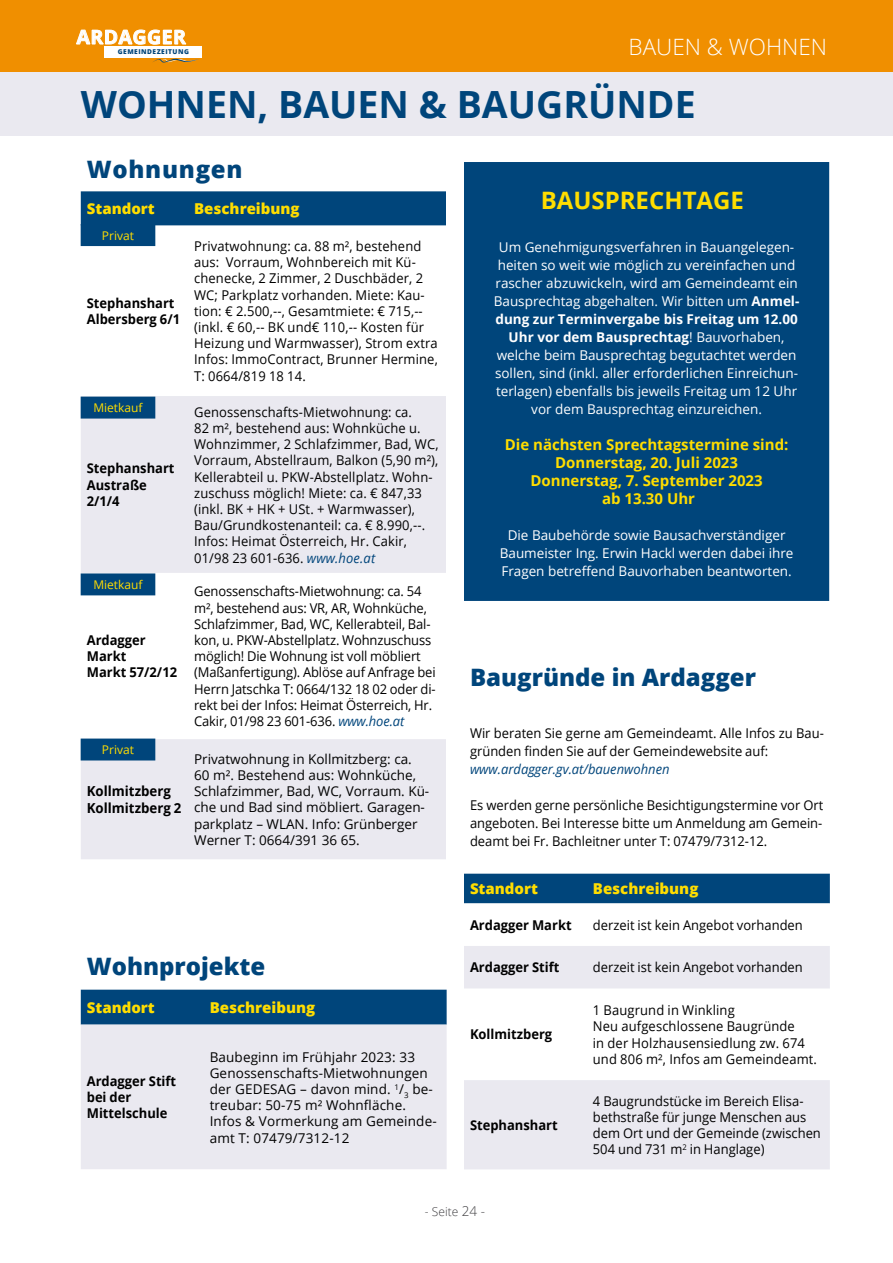
<style>
.page{position:relative;width:893px;height:1263px;background:#fff}
.page>*{position:absolute;margin:0;border:0;box-sizing:border-box;transform-origin:0 0}
.t1{font:700 37.5px "Open Sans";color:#00457b}
.t2{font:800 24px "Open Sans";color:#00457b}
.t3{font:700 24px "Open Sans";color:#fd0}
.t4{font:800 24px "Open Sans";letter-spacing:.03em;color:#00457b}
.t5{font:300 22.5px "Open Sans";color:#fff}
.t6{font:700 19.5px "Open Sans";letter-spacing:.025em;color:#fff}
.t7{font:700 15px/18px "Open Sans";color:#fd0;text-align:center}
.t8{font:800 15px "Open Sans";color:#fd0}
.t9{font:700 13.8px/16.5px "Open Sans";color:#000;scale:.96 1}
.t10{font:13.5px/16.2px "Open Sans";letter-spacing:.01em;color:#000;scale:.96 1}
.t11{font:13.5px/18px "Open Sans";color:#fff;text-align:center}
.t12{font:13.5px/16.2px "Open Sans";letter-spacing:.01em;color:#000}
.t13{font:13.5px/16.2px "Open Sans";letter-spacing:-.01em;color:#000;scale:.96 1}
.t14{font:700 13.5px/16.2px "Open Sans";color:#000;scale:.96 1}
.t15{font:italic 13.5px "Open Sans";color:#00457b;scale:.96 1}
.t16{font:12px "Open Sans";color:#fd0}
.t17{font:300 12px "Open Sans";color:#3e3d40}
.t18{font:800 6.6px "Open Sans";letter-spacing:.075em;color:#00457b}
.s1{font-style:italic;color:#00457b}
.s2{font-weight:700}
.s3{font-size:13.5px}
</style>
<div class="page">
<div style="left:0;top:0;width:893px;height:72px;background:#f08f00"></div>
<svg style="left:76px;top:29px;width:111px;height:16px"></svg>
<div style="left:105px;top:46px;width:97px;height:11px;background:#fff"></div>
<svg style="left:152px;top:57px;width:47px;height:6px"></svg>
<div style="left:467px;top:165px;width:359px;height:433px;background:#00457b"></div>
<div style="left:464px;top:162px;width:365px;height:439px;border:6px solid #00457b"></div>
<div style="left:0;top:72px;width:893px;height:64px;background:#eae9f0"></div>
<div style="left:81px;top:396px;width:365px;height:177px;background:#eae9f0"></div>
<div style="left:464px;top:874px;width:366px;height:29px;background:#00457b"></div>
<svg style="left:464px;top:903px;width:366px;height:86px"></svg>
<div style="left:464px;top:946px;width:366px;height:42px;background:#eae9f0"></div>
<div style="left:464px;top:1080px;width:366px;height:89px;background:#eae9f0"></div>
<div style="left:81px;top:397px;width:74px;height:21px;background:#00457b"></div>
<svg style="left:92px;top:396px;width:54px;height:27px"></svg>
<div style="left:81px;top:574px;width:74px;height:21px;background:#00457b"></div>
<svg style="left:92px;top:560px;width:54px;height:36px"></svg>
<svg style="left:81px;top:191px;width:365px;height:56px"></svg>
<div style="left:81px;top:224px;width:74px;height:22px;border:1px solid #00457b"></div>
<div style="left:81px;top:738px;width:365px;height:121px;background:#eae9f0"></div>
<div style="left:81px;top:739px;width:74px;height:21px;border:1px solid #00457b"></div>
<div style="left:81px;top:990px;width:366px;height:35px;background:#00457b"></div>
<div style="left:81px;top:1025px;width:366px;height:144px;background:#eae9f0"></div>
<h3 class="t6" style="left:77px;top:23px;width:111px">ARDAGGER</h3>
<p class="t18" style="left:118px;top:47px;width:73px">GEMEINDEZEITUNG</p>
<h3 class="t5" style="left:629px;top:32px;width:195px">BAUEN &amp; WOHN EN</h3>
<h1 class="t1" style="left:81px;top:78px;width:94px">Wohnen</h1>
<h1 class="t1" style="left:258px;top:78px;width:385px">, Bauen &amp; Baugründe</h1>
<h2 class="t4" style="left:87px;top:151px;width:157px">Wohnungen</h2>
<p class="t8" style="left:87px;top:197px;width:70px">Standort</p>
<p class="t8" style="left:194px;top:197px;width:107px">Beschreibung</p>
<p class="t16" style="left:102px;top:227px;width:34px">Privat</p>
<p class="t14" style="left:87px;top:294px;width:99px">Stephanshart<br>Albersberg 6/1</p>
<p class="t16" style="left:93px;top:400px;width:51px">Mietkauf</p>
<p class="t14" style="left:87px;top:460px;width:93px">Stephanshart<br>Austraße<br>2/1/4</p>
<p class="t16" style="left:93px;top:576px;width:51px">Mietkauf</p>
<p class="t14" style="left:87px;top:632px;width:96px">Ardagger<br>Markt<br>Markt 57/2/12</p>
<p class="t16" style="left:102px;top:741px;width:34px">Privat</p>
<p class="t9" style="left:87px;top:783px;width:100px">Kollmitzberg<br>Kollmitzberg 2</p>
<p class="t10" style="left:194px;top:238px;width:255px">Privatwohnung: ca. 88 m², bestehend aus: Vorraum, Wohnbereich mit Kü&shy;chenecke, 2 Zimmer, 2 Duschbäder, 2<br>WC; Parkplatz vorhanden. Miete: Kau&shy;tion: € 2.500,--, Gesamtmiete: € 715,-- (inkl. € 60,-- BK und€ 110,-- Kosten für Heizung und Warmwasser), Strom extra Infos: ImmoContract, Brunner Hermine, T: 0664/819 18 14.</p>
<p class="t10" style="left:194px;top:403px;width:256px">Genossenschafts-Mietwohnung: ca.<br>82 m², bestehend aus: Wohnküche u.<br>Wohnzimmer, 2 Schlafzimmer, Bad, WC, Vorraum, Abstellraum, Balkon (5,90 m²), Kellerabteil u. PKW-Abstellplatz. Wohn&shy;zuschuss möglich! Miete: ca. € 847,33 (inkl. BK + HK + USt. + Warmwasser), Bau/Grundkostenanteil: ca. € 8.990,--.<br>Infos: Heimat Österreich, Hr. Cakir, 01/98 23 601-636. <span class="s1">www.hoe.at</span></p>
<p class="t13" style="left:194px;top:583px;width:253px">Genossenschafts-Mietwohnung: ca. 54 m², bestehend aus: VR, AR, Wohnküche, Schlafzimmer, Bad, WC, Kellerabteil, Bal&shy;kon, u. PKW-Abstellplatz. Wohnzuschuss möglich! Die Wohnung ist voll möbliert (Maßanfertigung). Ablöse auf Anfrage bei Herrn Jatschka T: 0664/132 18 02 oder di&shy;rekt bei der Infos: Heimat Österreich, Hr.<br>Cakir, 01/98 23 601-636. <span class="s1">www.hoe.at</span></p>
<p class="t12" style="left:194px;top:750px;width:237px">Privatwohnung in Kollmitzberg: ca.<br>60 m². Bestehend aus: Wohnküche, Schlafzimmer, Bad, WC, Vorraum. Kü&shy;che und Bad sind möbliert. Garagen&shy;parkplatz – WLAN. Info: Grünberger Werner T: 0664/391 36 65.</p>
<h2 class="t2" style="left:87px;top:948px;width:180px">Wohnprojekte</h2>
<p class="t8" style="left:87px;top:996px;width:70px">Standort</p>
<p class="t8" style="left:210px;top:996px;width:107px">Beschreibung</p>
<p class="t14" style="left:87px;top:1072px;width:95px">Ardagger Stift bei der<br>Mittelschule</p>
<p class="t12" style="left:210px;top:1048px;width:229px">Baubeginn im Frühjahr 2023: 33<br>Genossenschafts-Mietwohnungen der GEDESAG – davon mind. <sup>1</sup>/<sub>3</sub> be&shy;treubar: 50-75 m² Wohnfläche.<br>Infos &amp; Vormerkung am Gemeinde&shy;amt T: 07479/7312-12</p>
<h2 class="t3" style="left:541px;top:183px;width:173px">Bausprechtage</h2>
<p class="t11" style="left:494px;top:238px;width:307px">Um Genehmigungsverfahren in Bauangelegen&shy;heiten so weit wie möglich zu vereinfachen und rascher abzuwickeln, wird am Gemeindeamt ein Bausprechtag abgehalten. Wir bitten um <span class="s2">Anmel&shy;dung zur Terminvergabe bis Freitag um 12.00<br>U hr vor dem Bausprechtag</span>! Bauvorhaben, welche beim Bausprechtag begutachtet werden sollen, sind (inkl. aller erforderlichen Einreichun&shy;terlagen) ebenfalls bis jeweils Freitag um 12 Uhr vor dem Bausprechtag einzureichen.</p>
<p class="t7" style="left:505px;top:435px;width:285px">Die nächsten Sprechtagstermine sind:<br>Donnerstag, 20. Juli 2023<br>Donnerstag, 7. September 2023<br>ab 13.30 Uhr</p>
<p class="t11" style="left:500px;top:526px;width:295px">Die Baubehörde sowie Bausachverständiger<br>Baumeister Ing. Erwin Hackl werden dabei ihre<br>Fragen betreffend Bauvorhaben beantworten.</p>
<h2 class="t2" style="left:470px;top:659px;width:288px">Baugründe in Ardagger</h2>
<p class="t10" style="left:470px;top:724px;width:370px;line-height:18px">Wir beraten Sie gerne am Gemeindeamt. Alle Infos zu Bau&shy;gründen finden Sie auf der Gemeindewebsite auf:</p>
<p class="t15" style="left:470px;top:760px;width:209px">www.ardagger.gv.at/bauenwohnen</p>
<p class="t10" style="left:470px;top:796px;width:370px;line-height:18px;text-align:justify">Es werden gerne persönliche Besichtigungstermine vor Ort angeboten. Bei Interesse bitte um Anmeldung am Gemein&shy;deamt bei Fr. Bachleitner unter T: 07479/7312-12.</p>
<p class="t8" style="left:470px;top:877px;width:70px">Standort</p>
<p class="t8" style="left:593px;top:877px;width:107px">Beschreibung</p>
<p class="t14" style="left:470px;top:916px;width:107px">Ardagger Markt</p>
<p class="t10" style="left:593px;top:916px;width:220px">derzeit ist kein Angebot vorhanden</p>
<p class="t14" style="left:470px;top:959px;width:95px">Ardagger Stift</p>
<p class="t10" style="left:593px;top:959px;width:220px">derzeit ist kein Angebot vorhanden</p>
<p class="t14" style="left:470px;top:1026px;width:87px">Kollmitzberg</p>
<p class="t14" style="left:470px;top:1116px;width:93px">Stephanshart</p>
<p class="t10" style="left:593px;top:1001px;width:235px">1 Baugrund in Winkling<br>Neu aufgeschlossene Baugründe<br>in der Holzhausensiedlung zw. 674 und 806 m², Infos am Gemeindeamt.</p>
<p class="t10" style="left:593px;top:1092px;width:239px">4 Baugrundstücke im Bereich Elisa&shy;bethstraße für junge Menschen aus dem Ort und der Gemeinde (zwischen<br>504 und 731 m<sup>2</sup> in Hanglage)</p>
<p class="t17" style="left:425px;top:1204px;width:62px">- SEITE <span class="s3">24 -</span></p>
</div>
